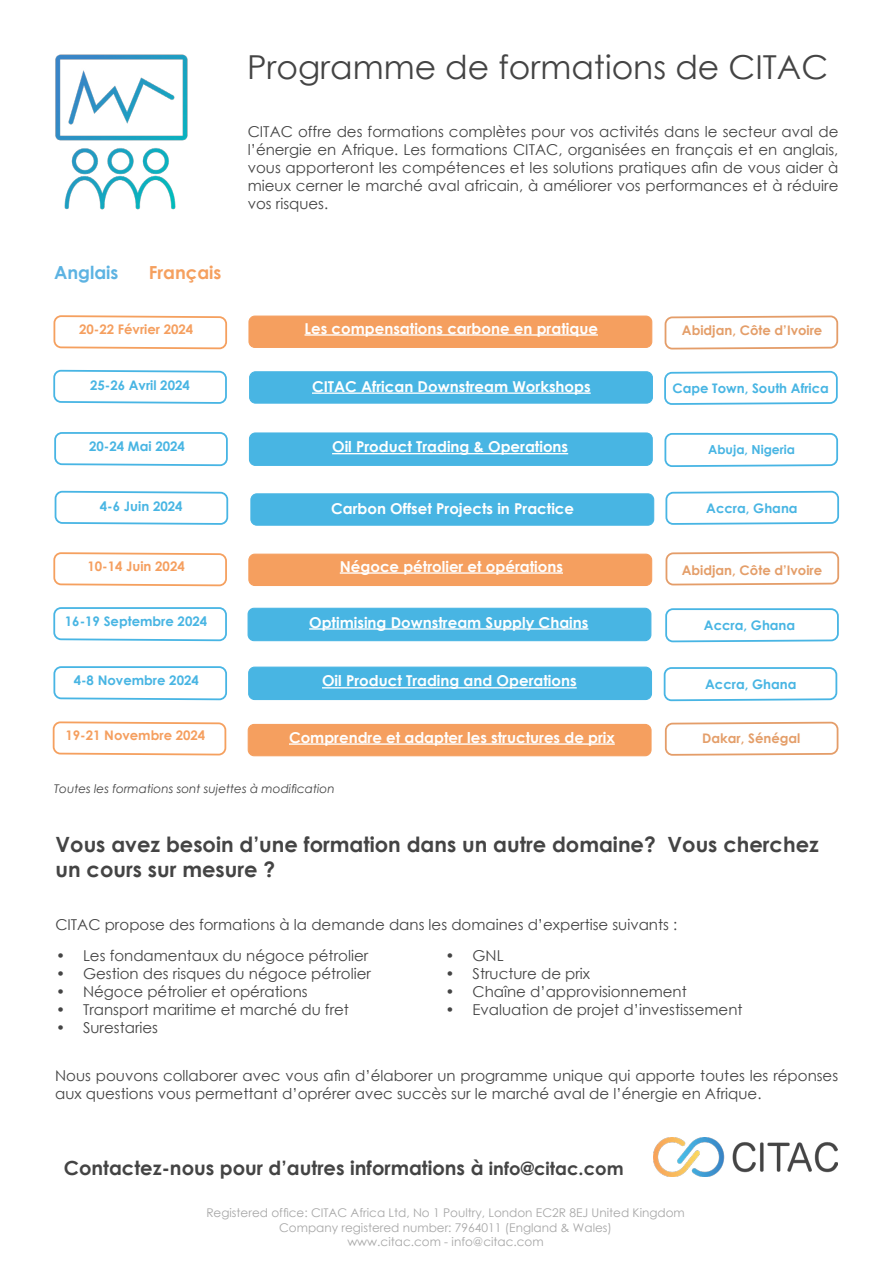
<style>
.page{position:relative;width:893px;height:1263px;background:#fff}
.page>*{position:absolute;margin:0;border:0;box-sizing:border-box;transform-origin:0 0}
.t1{font:33px "Century Gothic";color:#444}
.t2{font:700 21px/25.2px "Century Gothic";color:#444}
.t3{font:700 19.5px "Century Gothic";color:#444}
.t4{font:700 18px "Century Gothic";color:#f5a05f}
.t5{font:700 18px "Century Gothic";color:#5db3e2}
.t6{font:15px/18px "Century Gothic";color:#444;text-align:justify}
.t7{font:700 15px "Century Gothic";color:#fff}
.t8{font:700 13.2px "Century Gothic";color:#48b5e3}
.t9{font:700 13.2px "Century Gothic";color:#e49e69}
.t10{font:700 13.2px "Century Gothic";color:#f59f5f}
.t11{font:700 12.45px "Century Gothic";color:#48b5e3}
.t12{font:12px/14.4px "Century Gothic";color:#a7a7a7;text-align:center}
.t13{font:italic 12px "Century Gothic";color:#444}
.s1{font-size:18px}
</style>
<div class="page">
<img style="left:55px;top:54px;width:133px;height:156px">
<img style="left:653px;top:1138px;width:184px;height:38px">
<svg style="left:53px;top:369px;width:174px;height:35px"></svg>
<svg style="left:664px;top:371px;width:174px;height:34px"></svg>
<svg style="left:53px;top:666px;width:174px;height:35px"></svg>
<svg style="left:663px;top:667px;width:175px;height:34px"></svg>
<div style="left:250px;top:372px;width:402px;height:31px;background:#48b5e3;border-radius:6px"></div>
<div style="left:249px;top:371px;width:404px;height:33px;border:1px solid #48b5e3;border-radius:6px"></div>
<hr style="left:312px;top:392px;width:279px;height:2px;background:#fff">
<div style="left:249px;top:667px;width:402px;height:32px;background:#48b5e3;border-radius:6px"></div>
<div style="left:248px;top:667px;width:404px;height:33px;border:1px solid #48b5e3;border-radius:6px"></div>
<hr style="left:322px;top:687px;width:255px;height:1px;background:#fff">
<svg style="left:53px;top:552px;width:174px;height:35px"></svg>
<svg style="left:665px;top:551px;width:175px;height:34px"></svg>
<div style="left:249px;top:554px;width:403px;height:31px;background:#f59f5f;border-radius:6px"></div>
<div style="left:248px;top:554px;width:404px;height:32px;border:1px solid #f59f5f;border-radius:6px"></div>
<svg style="left:53px;top:607px;width:174px;height:35px"></svg>
<svg style="left:665px;top:608px;width:174px;height:34px"></svg>
<div style="left:248px;top:608px;width:403px;height:33px;background:#48b5e3;border-radius:6px"></div>
<div style="left:248px;top:608px;width:403px;height:33px;border:1px solid #48b5e3;border-radius:6px"></div>
<hr style="left:309px;top:628px;width:279px;height:2px;background:#fff">
<svg style="left:52px;top:721px;width:175px;height:35px"></svg>
<svg style="left:664px;top:722px;width:175px;height:34px"></svg>
<div style="left:248px;top:724px;width:403px;height:32px;background:#f59f5f;border-radius:6px"></div>
<div style="left:248px;top:724px;width:404px;height:32px;border:1px solid #f59f5f;border-radius:6px"></div>
<hr style="left:289px;top:743px;width:326px;height:2px;background:#fff">
<hr style="left:340px;top:572px;width:223px;height:2px;background:#fff">
<svg style="left:53px;top:315px;width:175px;height:35px"></svg>
<svg style="left:664px;top:316px;width:175px;height:33px"></svg>
<div style="left:249px;top:316px;width:403px;height:31px;background:#f59f5f;border-radius:6px"></div>
<div style="left:248px;top:316px;width:404px;height:32px;border:1px solid #f59f5f;border-radius:6px"></div>
<hr style="left:304px;top:334px;width:294px;height:2px;background:#fff">
<svg style="left:54px;top:490px;width:175px;height:35px"></svg>
<svg style="left:665px;top:491px;width:175px;height:34px"></svg>
<div style="left:251px;top:494px;width:403px;height:31px;background:#48b5e3;border-radius:6px"></div>
<div style="left:250px;top:493px;width:404px;height:33px;border:1px solid #48b5e3;border-radius:6px"></div>
<svg style="left:54px;top:432px;width:174px;height:35px"></svg>
<svg style="left:664px;top:433px;width:175px;height:34px"></svg>
<div style="left:249px;top:433px;width:403px;height:32px;background:#48b5e3;border-radius:6px"></div>
<div style="left:249px;top:432px;width:404px;height:34px;border:1px solid #48b5e3;border-radius:6px"></div>
<hr style="left:332px;top:453px;width:236px;height:1px;background:#fff">
<h1 class="t1" style="left:247px;top:44px;width:583px">Programme de formations de CITAC</h1>
<p class="t5" style="left:54px;top:259px;width:66px">Anglais</p>
<p class="t4" style="left:149px;top:259px;width:74px">Français</p>
<p class="t6" style="left:248px;top:122px;width:592px">CITAC offre des formations complètes pour vos activités dans le secteur aval de l’énergie en Afrique. Les formations CITAC, organisées en français et en anglais, vous apporteront les compétences et les solutions pratiques afin de vous aider à mieux cerner le marché aval africain, à améliorer vos performances et à réduire vos risques.</p>
<p class="t10" style="left:79px;top:319px;width:116px">20-22 Février 2024</p>
<p class="t7" style="left:304px;top:317px;width:295px">Les compensations carbone en pratique</p>
<p class="t9" style="left:682px;top:320px;width:142px">Abidjan, Côte d’Ivoire</p>
<p class="t8" style="left:90px;top:375px;width:101px">25-26 Avril 2024</p>
<p class="t8" style="left:672px;top:378px;width:158px">Cape Town, South Africa</p>
<p class="t7" style="left:312px;top:375px;width:280px">CITAC African Downstream Workshops</p>
<p class="t8" style="left:89px;top:436px;width:97px">20-24 Mai 2024</p>
<p class="t7" style="left:332px;top:435px;width:238px">Oil Product Trading &amp; Operations</p>
<p class="t11" style="left:708px;top:440px;width:88px">Abuja, Nigeria</p>
<p class="t8" style="left:100px;top:496px;width:84px">4-6 Juin 2024</p>
<p class="t7" style="left:331px;top:497px;width:244px">Carbon Offset Projects in Practice</p>
<p class="t8" style="left:706px;top:498px;width:93px">Accra, Ghana</p>
<p class="t7" style="left:340px;top:555px;width:225px">Négoce pétrolier et opérations</p>
<p class="t10" style="left:87px;top:556px;width:99px">10-14 Juin 2024</p>
<p class="t9" style="left:682px;top:560px;width:142px">Abidjan, Côte d’Ivoire</p>
<p class="t8" style="left:65px;top:611px;width:144px">16-19 Septembre 2024</p>
<p class="t7" style="left:309px;top:611px;width:281px">Optimising Downstream Supply Chains</p>
<p class="t8" style="left:704px;top:615px;width:93px">Accra, Ghana</p>
<p class="t7" style="left:322px;top:670px;width:256px">Oil Product Trading and Operations</p>
<p class="t8" style="left:74px;top:670px;width:127px">4-8 Novembre 2024</p>
<p class="t8" style="left:705px;top:674px;width:93px">Accra, Ghana</p>
<p class="t10" style="left:65px;top:726px;width:141px">19-21 Novembre 2024</p>
<p class="t7" style="left:289px;top:726px;width:327px">Comprendre et adapter les structures de prix</p>
<p class="t9" style="left:702px;top:728px;width:100px">Dakar, Sénégal</p>
<p class="t13" style="left:54px;top:781px;width:282px">Toutes les formations sont sujettes à modification</p>
<h2 class="t2" style="left:56px;top:831px;width:765px">Vous avez besoin d’une formation dans un autre domaine? Vous cherchez un cours sur mesure ?</h2>
<p class="t6" style="left:55px;top:916px;width:623px">CITAC propose des formations à la demande dans les domaines d’expertise suivants :</p>
<p class="t6" style="left:56px;top:946px;width:314px">• Les fondamentaux du négoce pétrolier</p>
<p class="t6" style="left:56px;top:964px;width:316px">• Gestion des risques du négoce pétrolier</p>
<p class="t6" style="left:56px;top:982px;width:253px">• Négoce pétrolier et opérations</p>
<p class="t6" style="left:56px;top:1000px;width:295px">• Transport maritime et marché du fret</p>
<p class="t6" style="left:56px;top:1018px;width:104px">• Surestaries</p>
<p class="t6" style="left:445px;top:946px;width:60px">• GNL</p>
<p class="t6" style="left:445px;top:964px;width:146px">• Structure de prix</p>
<p class="t6" style="left:445px;top:982px;width:243px">• Chaîne d’approvisionnement</p>
<p class="t6" style="left:445px;top:1000px;width:299px">• Evaluation de projet d’investissement</p>
<p class="t6" style="left:55px;top:1066px;width:785px">Nous pouvons collaborer avec vous afin d’élaborer un programme unique qui apporte toutes les réponses aux questions vous permettant d’oprérer avec succès sur le marché aval de l’énergie en Afrique.</p>
<h3 class="t3" style="left:64px;top:1153px;width:561px">Contactez-nous pour d’autres informations à <span class="s1">info@citac.com</span></h3>
<p class="t12" style="left:206px;top:1206px;width:480px">Registered office: CITAC Africa Ltd, No 1 Poultry, London EC2R 8EJ United Kingdom<br>Company registered number: 7964011 (England &amp; Wales)<br>www.citac.com - info@citac.com</p>
</div>
